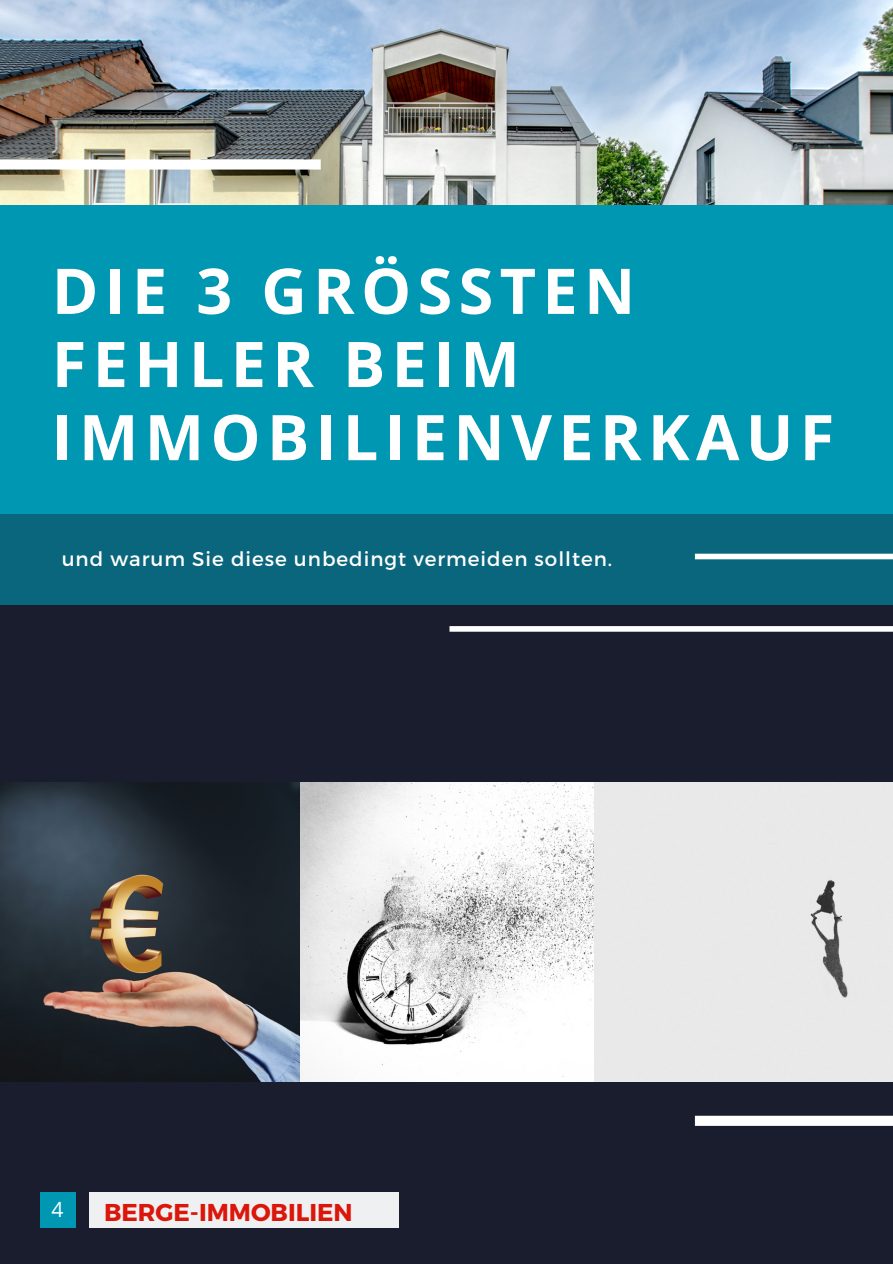
<style>
.page{position:relative;width:893px;height:1264px;background:#fff}
.page>*{position:absolute;margin:0;border:0;box-sizing:border-box;transform-origin:0 0}
.t1{font:700 63px/73.2px "Open Sans";letter-spacing:.1em;color:#fff}
.t2{font:700 24.3px "Montserrat";color:#db160a}
.t3{font:21px "Open Sans";color:#fff}
.t4{font:19.8px "Montserrat";letter-spacing:.05em;color:#fff}
</style>
<div class="page">
<div style="left:0;top:0;width:892px;height:1263px;background:#191d2d"></div>
<img style="left:0;top:782px;width:594px;height:299px">
<div style="left:594px;top:782px;width:298px;height:299px;background:#e9e9e9"></div>
<img style="left:0;top:0;width:892px;height:205px">
<div style="left:0;top:205px;width:892px;height:309px;background:#0097b2"></div>
<div style="left:0;top:514px;width:892px;height:90px;background:#0a667c"></div>
<div style="left:40px;top:1192px;width:36px;height:36px;background:#0097b2"></div>
<div style="left:89px;top:1192px;width:309px;height:36px;background:#eff0f2"></div>
<div style="left:694px;top:1115px;width:198px;height:10px;background:#fff"></div>
<div style="left:0;top:159px;width:321px;height:10px;background:#fff"></div>
<div style="left:449px;top:626px;width:443px;height:5px;background:#fff"></div>
<div style="left:694px;top:553px;width:198px;height:6px;background:#fff"></div>
<h1 class="t1" style="left:52px;top:253px;width:783px">DIE 3 GRÖSSTEN<br>FEHLER BEIM<br>IMMOBILIENVERKAUF</h1>
<p class="t4" style="left:62px;top:546px;width:552px">und warum Sie diese unbedingt vermeiden sollten.</p>
<p class="t3" style="left:51px;top:1194px;width:13px">4</p>
<p class="t2" style="left:104px;top:1196px;width:250px">BERGE-IMMOBILIEN</p>
</div>
